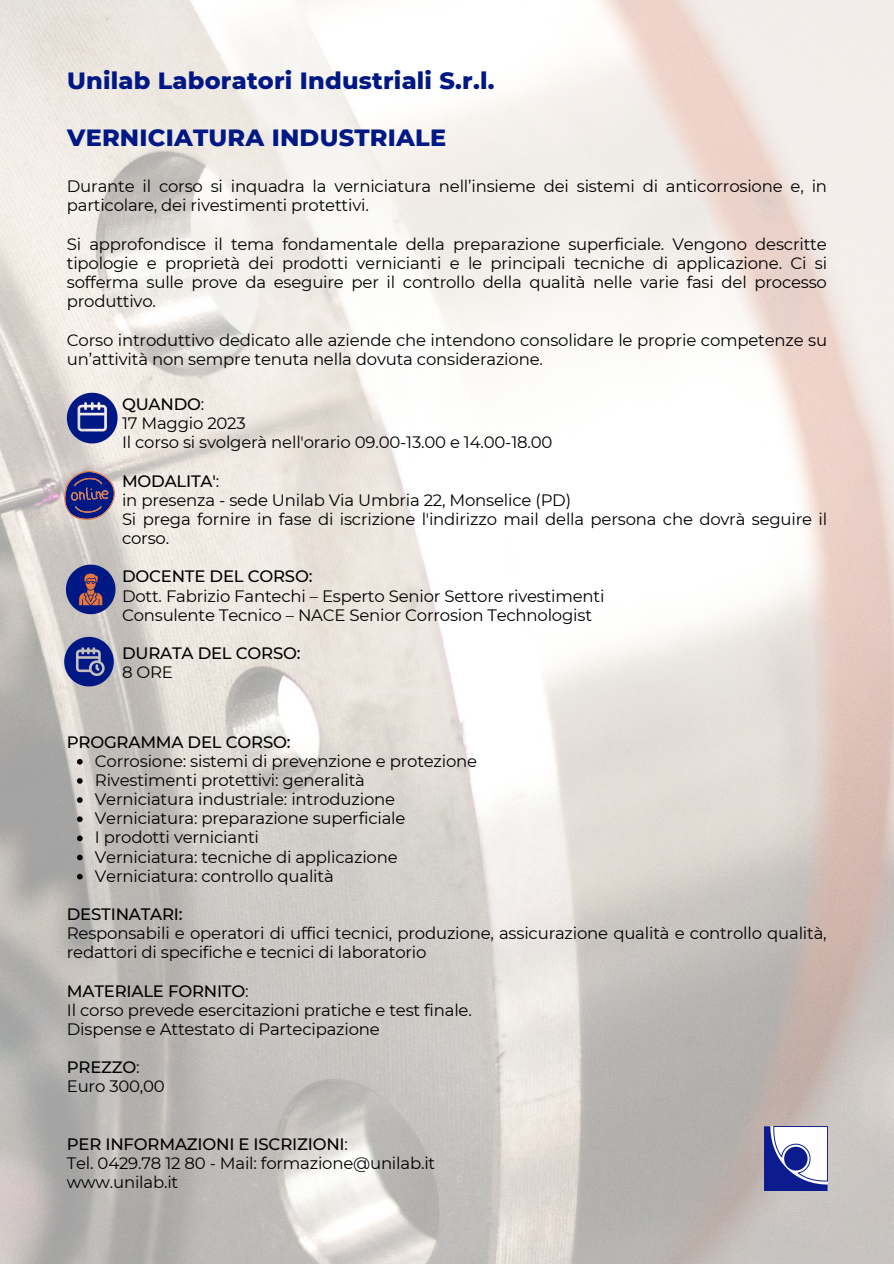
<style>
.page{position:relative;width:894px;height:1264px;background:#fff}
.page>*{position:absolute;margin:0;border:0;box-sizing:border-box;transform-origin:0 0}
.t1{font:800 24px "Montserrat";letter-spacing:.01em;color:#001884}
.t2{font:16.5px/19.2px "Montserrat";letter-spacing:-.01em;color:#000}
.t3{font:500 16.5px "Montserrat";letter-spacing:-.01em;color:#000}
.s1{font-weight:500}
</style>
<div class="page">
<img style="left:0;top:0;width:893px;height:1263px">
<svg style="left:77px;top:759px;width:6px;height:5px"></svg>
<svg style="left:77px;top:778px;width:6px;height:5px"></svg>
<svg style="left:77px;top:797px;width:6px;height:5px"></svg>
<svg style="left:77px;top:816px;width:6px;height:6px"></svg>
<svg style="left:77px;top:835px;width:6px;height:6px"></svg>
<svg style="left:77px;top:854px;width:6px;height:6px"></svg>
<svg style="left:77px;top:873px;width:6px;height:6px"></svg>
<img style="left:764px;top:1126px;width:63px;height:63px">
<svg style="left:67px;top:393px;width:50px;height:50px;background:#4f5da2"></svg>
<svg style="left:64px;top:637px;width:50px;height:49px;background:#49579a"></svg>
<svg style="left:64px;top:470px;width:53px;height:50px;background:#5e5a8e"></svg>
<svg style="left:66px;top:564px;width:49px;height:50px;background:#4d4a85"></svg>
<h1 class="t1" style="left:67px;top:66px;width:429px">Unilab Laboratori Industriali S.r.l.</h1>
<h1 class="t1" style="left:67px;top:123px;width:380px">VERNICIATURA INDUSTRIALE</h1>
<p class="t2" style="left:67px;top:177px;width:761px">Durante il corso si inquadra la verniciatura nell’insieme dei sistemi di anticorrosione e, in particolare, dei rivestimenti protettivi.</p>
<p class="t2" style="left:67px;top:234px;width:761px;text-align:justify">Si approfondisce il tema fondamentale della preparazione superficiale. Vengono descritte tipologie e proprietà dei prodotti vernicianti e le principali tecniche di applicazione. Ci si sofferma sulle prove da eseguire per il controllo della qualità nelle varie fasi del processo produttivo.</p>
<p class="t2" style="left:67px;top:330px;width:761px">Corso introduttivo dedicato alle aziende che intendono consolidare le proprie competenze su un’attività non sempre tenuta nella dovuta considerazione.</p>
<p class="t2" style="left:122px;top:394px;width:432px"><span class="s1">QUANDO</span>:<br>17 Maggio 2023<br>Il corso si svolgerà nell'orario 09.00-13.00 e 14.00-18.00</p>
<p class="t2" style="left:122px;top:471px;width:706px"><span class="s1">MODALITA'</span>:<br>in presenza - sede Unilab Via Umbria 22, Monselice (PD)<br>Si prega fornire in fase di iscrizione l'indirizzo mail della persona che dovrà seguire il corso.</p>
<p class="t3" style="left:122px;top:566px;width:192px">DOCENTE DEL CORSO:</p>
<p class="t2" style="left:122px;top:586px;width:484px">Dott. Fabrizio Fantechi – Esperto Senior Settore rivestimenti<br>Consulente Tecnico – NACE Senior Corrosion Technologist</p>
<p class="t3" style="left:122px;top:643px;width:180px">DURATA DEL CORSO:</p>
<p class="t2" style="left:122px;top:662px;width:52px">8 ORE</p>
<p class="t3" style="left:67px;top:731px;width:225px">PROGRAMMA DEL CORSO:</p>
<p class="t2" style="left:95px;top:751px;width:383px">Corrosione: sistemi di prevenzione e protezione Rivestimenti protettivi: generalità<br>Verniciatura industriale: introduzione Verniciatura: preparazione superficiale<br>I prodotti vernicianti<br>Verniciatura: tecniche di applicazione Verniciatura: controllo qualità</p>
<p class="t3" style="left:67px;top:904px;width:117px">DESTINATARI:</p>
<p class="t2" style="left:67px;top:923px;width:761px">Responsabili e operatori di uffici tecnici, produzione, assicurazione qualità e controllo qualità, redattori di specifiche e tecnici di laboratorio</p>
<p class="t2" style="left:67px;top:981px;width:406px"><span class="s1">MATERIALE FORNITO</span>:<br>Il corso prevede esercitazioni pratiche e test finale.<br>Dispense e Attestato di Partecipazione</p>
<p class="t2" style="left:67px;top:1057px;width:99px"><span class="s1">PREZZO</span>:<br>Euro 300,00</p>
<p class="t2" style="left:67px;top:1134px;width:370px"><span class="s1">PER INFORMAZIONI E ISCRIZIONI</span>:<br>Tel. 0429.78 12 80 - Mail: formazione@unilab.it www.unilab.it</p>
</div>
